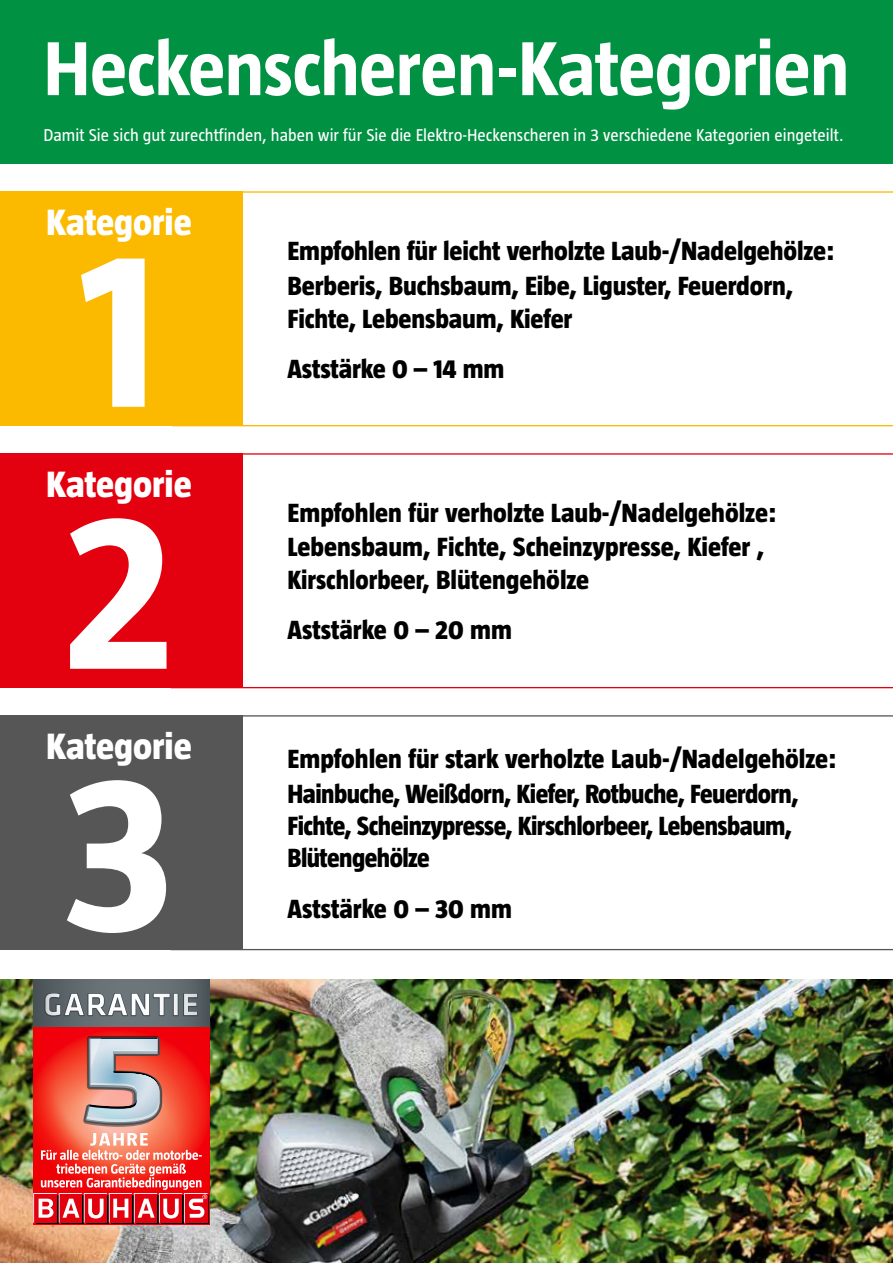
<style>
.page{position:relative;width:893px;height:1263px;background:#fff}
.page>*{position:absolute;margin:0;border:0;box-sizing:border-box;transform-origin:0 0}
.t1{font:700 228.15px "Taz";color:#fff}
.t2{font:700 78.3px "Taz";letter-spacing:-.01em;color:#fff}
.t3{font:800 37.5px "Taz";color:#fff}
.t4{font:800 27px/33px "Taz";letter-spacing:-.005em;color:#000}
.t5{font:17.55px "Taz";color:#fff}
</style>
<div class="page">
<img style="left:0;top:980px;width:893px;height:283px">
<svg style="left:242px;top:715px;width:651px;height:235px"></svg>
<svg style="left:242px;top:453px;width:651px;height:235px"></svg>
<svg style="left:242px;top:191px;width:651px;height:235px"></svg>
<div style="left:0;top:0;width:893px;height:164px;background:#009143"></div>
<div style="left:0;top:191px;width:242px;height:235px;background:#fbba00"></div>
<div style="left:0;top:453px;width:242px;height:235px;background:#e3000f"></div>
<div style="left:0;top:715px;width:242px;height:235px;background:#565656"></div>
<svg style="left:33px;top:980px;width:176px;height:244px;background:#ce5f5c"></svg>
<h2 class="t2" style="left:43px;top:25px;width:808px">Heckenscheren-Kategorien</h2>
<p class="t5" style="left:43px;top:125px;width:802px">Damit Sie sich gut zurechtfinden, haben wir für Sie die Elektro-Heckenscheren in 3 verschiedene Kategorien eingeteilt.</p>
<h3 class="t3" style="left:46px;top:201px;width:147px">Kategorie</h3>
<h1 class="t1" style="left:80px;top:201px;width:80px">1</h1>
<h3 class="t3" style="left:46px;top:463px;width:147px">Kategorie</h3>
<h1 class="t1" style="left:63px;top:463px;width:113px">2</h1>
<h3 class="t3" style="left:46px;top:725px;width:147px">Kategorie</h3>
<h1 class="t1" style="left:63px;top:725px;width:113px">3</h1>
<p class="t4" style="left:287px;top:233px;width:548px;line-height:35.4px">Empfohlen für leicht verholzte Laub-/Nadelgehölze:<br>Berberis, Buchsbaum, Eibe, Liguster, Feuerdorn,</p>
<p class="t4" style="left:287px;top:293px;width:287px;line-height:50.6px">Fichte, Lebensbaum, Kiefer<br>Aststärke 0 – 14 mm</p>
<p class="t4" style="left:287px;top:496px;width:491px">Empfohlen für verholzte Laub-/Nadelgehölze:<br>Lebensbaum, Fichte, Scheinzypresse, Kiefer ,<br>Kirschlorbeer, Blütengehölze</p>
<p class="t4" style="left:287px;top:613px;width:226px">Aststärke 0 – 20 mm</p>
<p class="t4" style="left:287px;top:742px;width:551px">Empfohlen für stark verholzte Laub-/Nadelgehölze:<br>Hainbuche, Weißdorn, Kiefer, Rotbuche, Feuerdorn, Fichte, Scheinzypresse, Kirschlorbeer, Lebensbaum, Blütengehölze</p>
<p class="t4" style="left:287px;top:892px;width:226px">Aststärke 0 – 30 mm</p>
</div>
